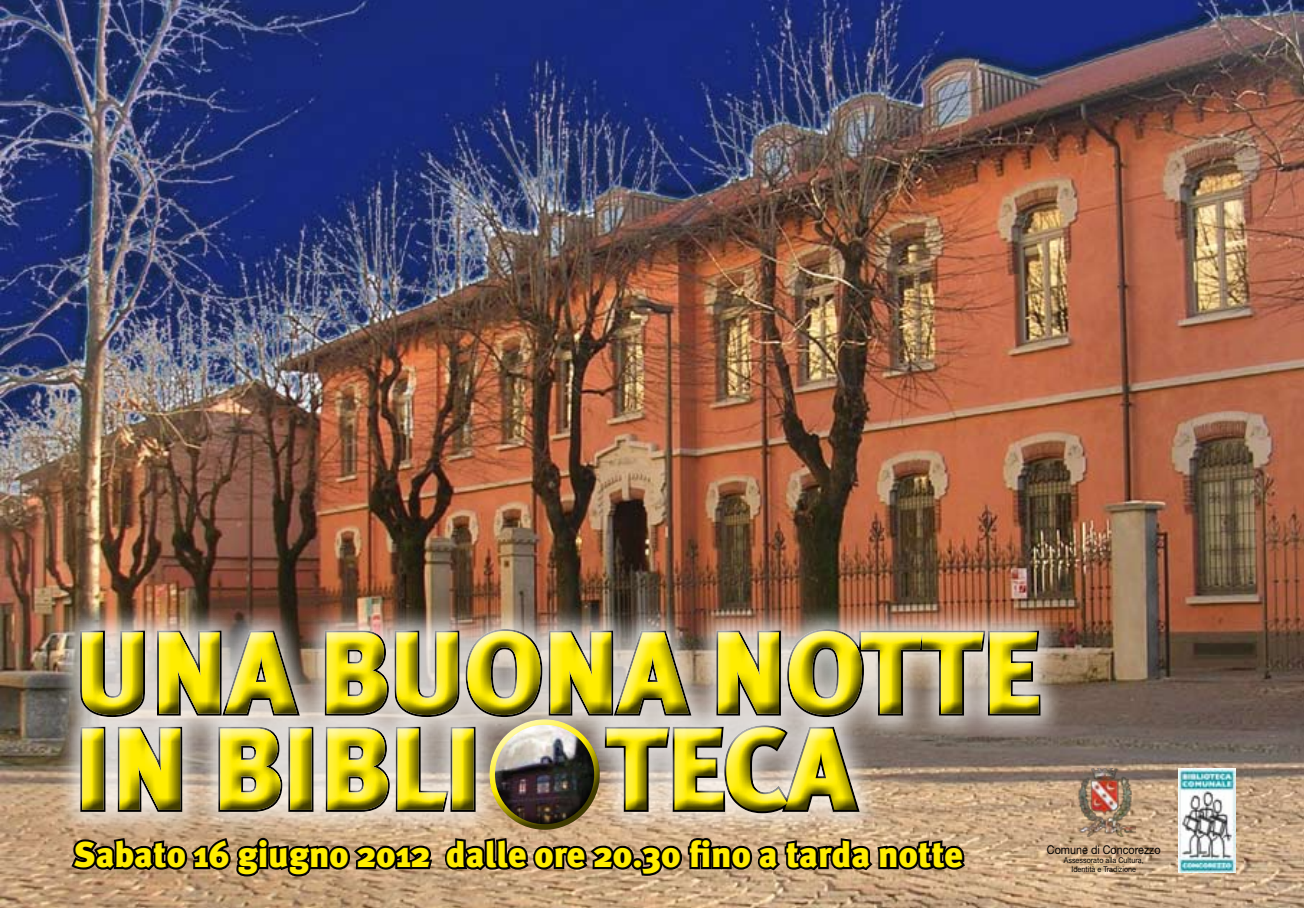
<style>
.page{position:relative;width:1304px;height:908px;background:#fff}
.page>*{position:absolute;margin:0;border:0;box-sizing:border-box;transform-origin:0 0}
.t1{font:900 116.4px "Meta Plus";color:#ffed00}
.t2{font:900 36px "Meta Plus";color:#ffed00}
.t3{font:12px "Helvetica Neue";color:#000;scale:.9 1}
.t4{font:8px "Helvetica Neue";color:#000;scale:.9 1}
</style>
<div class="page">
<img style="left:0;top:0;width:1304px;height:907px">
<div style="left:52px;top:599px;width:1013px;height:236px;background:#fff;opacity:.75"></div>
<div style="left:66px;top:613px;width:986px;height:208px;background:#fff;opacity:.75"></div>
<div style="left:68px;top:620px;width:987px;height:207px;background:#000;opacity:.75"></div>
<div style="left:486px;top:715px;width:114px;height:82px;background:#fff;opacity:.75"></div>
<div style="left:486px;top:735px;width:114px;height:94px;background:#000;opacity:.75"></div>
<img style="left:1077px;top:768px;width:58px;height:67px">
<img style="left:1178px;top:768px;width:58px;height:103px">
<svg style="left:69px;top:835px;width:366px;height:43px;background:#6b5742"></svg>
<svg style="left:443px;top:835px;width:525px;height:42px;background:#725f4a"></svg>
<h1 class="t1" style="left:605px;top:701px;width:252px">TECA</h1>
<p class="t2" style="left:74px;top:833px;width:891px">Sabato 16 giugno 2012 dalle ore 20.30 fino a tarda notte</p>
<p class="t3" style="left:1047px;top:842px;width:128px">Comune di Concorezzo</p>
<p class="t4" style="left:1064px;top:854px;width:90px">Assessorato alla Cultura,</p>
<p class="t4" style="left:1071px;top:863px;width:73px">Identità e Tradizione</p>
</div>
